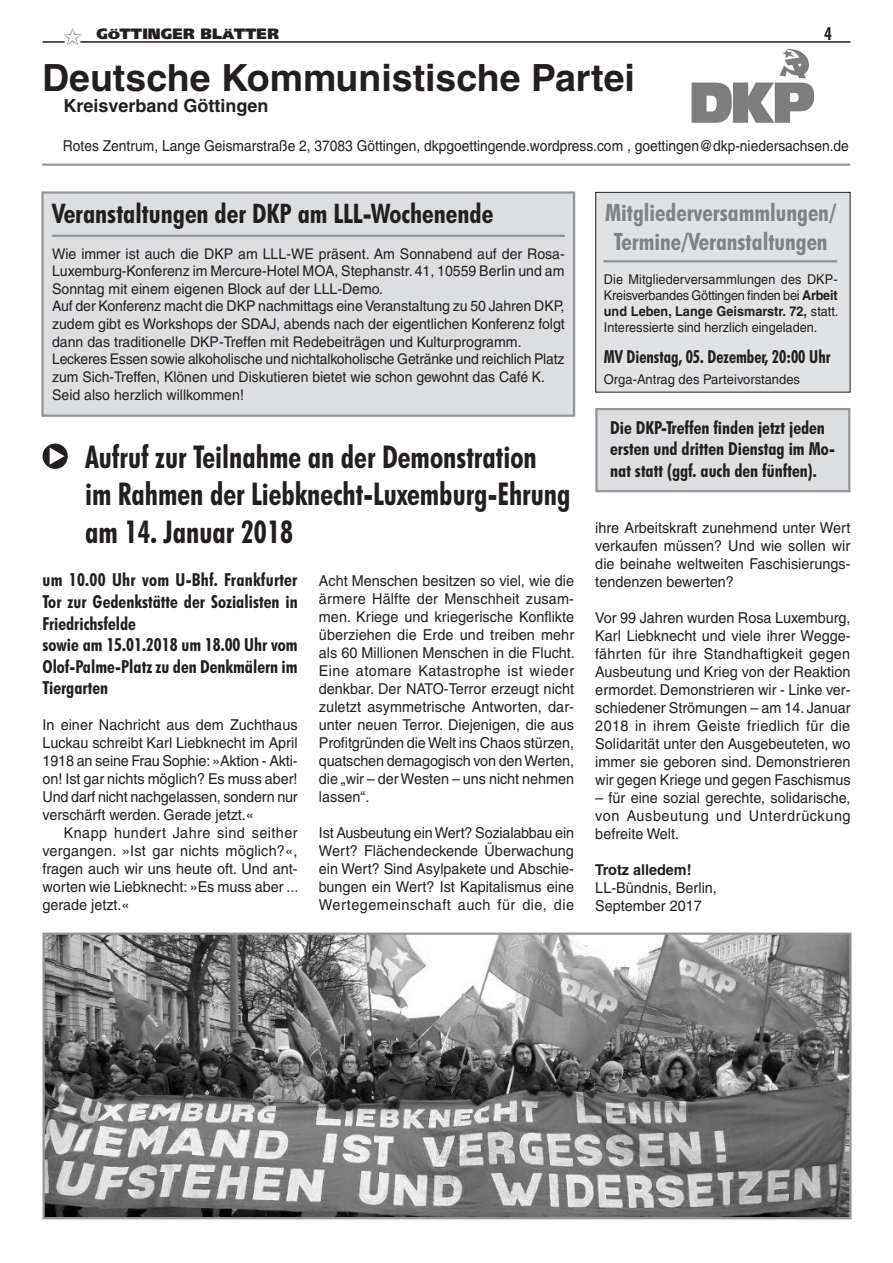
<style>
.page{position:relative;width:893px;height:1263px;background:#fff}
.page>*{position:absolute;margin:0;border:0;box-sizing:border-box;transform-origin:0 0}
.t1{font:700 37.5px "Helvetica";color:#231f20}
.t2{font:700 condensed 31.5px/37.8px "Futura BT";color:#231f20;scale:.94 1}
.t3{font:700 condensed 27px "Futura BT";color:#231f20}
.t4{font:700 condensed 24px/28.8px "Futura BT";color:#808285;text-align:center}
.t5{font:700 condensed 18px/21.6px "Futura BT";color:#231f20}
.t6{font:700 condensed 18px "Futura BT";color:#231f20;scale:.92 1}
.t7{font:700 18px "Helvetica";color:#231f20}
.t8{font:15px/18px "Helvetica";color:#231f20;text-align:justify;scale:.96 1}
.t9{font:15px "Helvetica";color:#231f20;scale:.92 1}
.t10{font:900 15px "Frutiger";color:#231f20}
.t11{font:700 15px "Helvetica";color:#231f20;scale:.96 1}
.t12{font:14.7px/17.7px "Helvetica";color:#231f20;scale:.96 1}
.t13{font:13.5px/16.2px "Helvetica";color:#231f20;text-align:justify;scale:.94 1}
.t14{font:13.5px "Helvetica";color:#231f20;scale:.96 1}
.s1{font-size:11.25px}
.s2{font-weight:700}
</style>
<div class="page">
<div style="left:43px;top:192px;width:531px;height:224px;background:#dddee0"></div>
<div style="left:41px;top:191px;width:534px;height:226px;border:2px solid #939598"></div>
<hr style="left:43px;top:41px;width:22px;height:2px;background:#231f20">
<hr style="left:80px;top:41px;width:770px;height:2px;background:#231f20">
<img style="left:691px;top:50px;width:123px;height:73px">
<hr style="left:42px;top:163px;width:808px;height:3px;background:#939598">
<div style="left:596px;top:409px;width:253px;height:82px;background:#dddee0"></div>
<div style="left:595px;top:408px;width:255px;height:84px;border:2px solid #939598"></div>
<div style="left:596px;top:192px;width:254px;height:200px;background:#e1e2e4"></div>
<div style="left:595px;top:192px;width:255px;height:200px;border:1px solid #231f20"></div>
<hr style="left:603px;top:260px;width:234px;height:2px;background:#939598">
<img style="left:46px;top:935px;width:803px;height:281px">
<div style="left:43px;top:932px;width:809px;height:287px;border:2px solid #939598"></div>
<div style="left:43px;top:444px;width:25px;height:25px;background:#231f20;border-radius:50%"></div>
<svg style="left:50px;top:448px;width:14px;height:17px"></svg>
<hr style="left:52px;top:235px;width:513px;height:2px;background:#939598">
<p class="t10" style="left:97px;top:25px;width:184px">G<span class="s1">Ö</span>TTINGER BL<span class="s1">Ä</span>TTER</p>
<p class="t5" style="left:824px;top:23px;width:9px">4</p>
<h1 class="t1" style="left:42px;top:55px;width:594px">Deutsche Kommunistische Partei</h1>
<p class="t7" style="left:63px;top:95px;width:207px">Kreisverband Göttingen</p>
<p class="t9" style="left:63px;top:137px;width:856px">Rotes Zentrum, Lange Geismarstraße 2, 37083 Göttingen, dkpgoettingende.wordpress.com , goettingen@dkp-niedersachsen.de</p>
<h3 class="t3" style="left:52px;top:197px;width:443px">Veranstaltungen der DKP am LLL-Wochenende</h3>
<p class="t12" style="left:52px;top:244px;width:536px">Wie immer ist auch die DKP am LLL-WE präsent. Am Sonnabend auf der Rosa-Luxemburg-Konferenz im Mercure-Hotel MOA, Stephanstr. 41, 10559 Berlin und am Sonntag mit einem eigenen Block auf der LLL-Demo.<br>Auf der Konferenz macht die DKP nachmittags eine Veranstaltung zu 50 Jahren DKP, zudem gibt es Workshops der SDAJ, abends nach der eigentlichen Konferenz folgt dann das traditionelle DKP-Treffen mit Redebeiträgen und Kulturprogramm.<br>Leckeres Essen sowie alkoholische und nichtalkoholische Getränke und reichlich Platz zum Sich-Treffen, Klönen und Diskutieren bietet wie schon gewohnt das Café K.<br>Seid also herzlich willkommen!</p>
<h2 class="t2" style="left:85px;top:437px;width:518px">Aufruf zur Teilnahme an der Demonstration im Rahmen der Liebknecht-Luxemburg-Ehrung am 14. Januar 2018</h2>
<p class="t5" style="left:43px;top:569px;width:257px">um 10.00 Uhr vom U-Bhf. Frankfurter<br>Tor zur Gedenkstätte der Sozialisten in<br>Friedrichsfelde<br>sowie am 15.01.2018 um 18.00 Uhr vom<br>Olof-Palme-Platz zu den Denkmälern im<br>Tiergarten</p>
<p class="t8" style="left:43px;top:716px;width:267px">In einer Nachricht aus dem Zuchthaus Luckau schreibt Karl Liebknecht im April 1918 an seine Frau Sophie: »Aktion - Akti&shy;on! Ist gar nichts möglich? Es muss aber!<br>Und darf nicht nachgelassen, sondern nur verschärft werden. Gerade jetzt.«</p>
<p class="t8" style="left:43px;top:824px;width:268px;text-indent:21px">Knapp hundert Jahre sind seither vergangen. »Ist gar nichts möglich?«, fragen auch wir uns heute oft. Und ant&shy;worten wie Liebknecht: »Es muss aber ... gerade jetzt.«</p>
<p class="t8" style="left:319px;top:572px;width:268px">Acht Menschen besitzen so viel, wie die ärmere Hälfte der Menschheit zusam&shy;men. Kriege und kriegerische Konflikte überziehen die Erde und treiben mehr als 60 Millionen Menschen in die Flucht.<br>Eine atomare Katastrophe ist wieder denkbar. Der NATO-Terror erzeugt nicht zuletzt asymmetrische Antworten, dar&shy;unter neuen Terror. Diejenigen, die aus Profitgründen die Welt ins Chaos stürzen, quatschen demagogisch von den Werten, die „wir – der Westen – uns nicht nehmen lassen“.</p>
<p class="t8" style="left:319px;top:824px;width:267px">Ist Ausbeutung ein Wert? Sozialabbau ein Wert? Flächendeckende Überwachung ein Wert? Sind Asylpakete und Abschie&shy;bungen ein Wert? Ist Kapitalismus eine Wertegemeinschaft auch für die, die</p>
<h3 class="t4" style="left:605px;top:198px;width:233px">Mitgliederversammlungen/<br>Termine/Veranstaltungen</h3>
<p class="t13" style="left:604px;top:271px;width:251px">Die Mitgliederversammlungen des DKP-Kreisverbandes Göttingen finden bei <span class="s2">Arbeit und Leben, Lange Geismarstr. 72,</span> statt.<br>Interessierte sind herzlich eingeladen.</p>
<p class="t6" style="left:604px;top:346px;width:248px">MV Dienstag, 05. Dezember, 20:00 Uhr</p>
<p class="t14" style="left:604px;top:371px;width:206px">Orga-Antrag des Parteivorstandes</p>
<p class="t5" style="left:610px;top:416px;width:226px">Die DKP-Treffen finden jetzt jeden ersten und dritten Dienstag im Mo&shy;nat statt (ggf. auch den fünften).</p>
<p class="t8" style="left:595px;top:519px;width:267px">ihre Arbeitskraft zunehmend unter Wert verkaufen müssen? Und wie sollen wir die beinahe weltweiten Faschisierungs&shy;tendenzen bewerten?</p>
<p class="t8" style="left:595px;top:609px;width:267px">Vor 99 Jahren wurden Rosa Luxemburg, Karl Liebknecht und viele ihrer Wegge&shy;fährten für ihre Standhaftigkeit gegen Ausbeutung und Krieg von der Reaktion ermordet. Demonstrieren wir - Linke ver&shy;schiedener Strömungen – am 14. Januar 2018 in ihrem Geiste friedlich für die Solidarität unter den Ausgebeuteten, wo immer sie geboren sind. Demonstrieren wir gegen Kriege und gegen Faschismus</p>
<p class="t8" style="left:595px;top:789px;width:267px">– für eine sozial gerechte, solidarische, von Ausbeutung und Unterdrückung befreite Welt.</p>
<p class="t11" style="left:595px;top:861px;width:102px">Trotz alledem!</p>
<p class="t8" style="left:595px;top:879px;width:128px">LL-Bündnis, Berlin,<br>September 2017</p>
</div>
